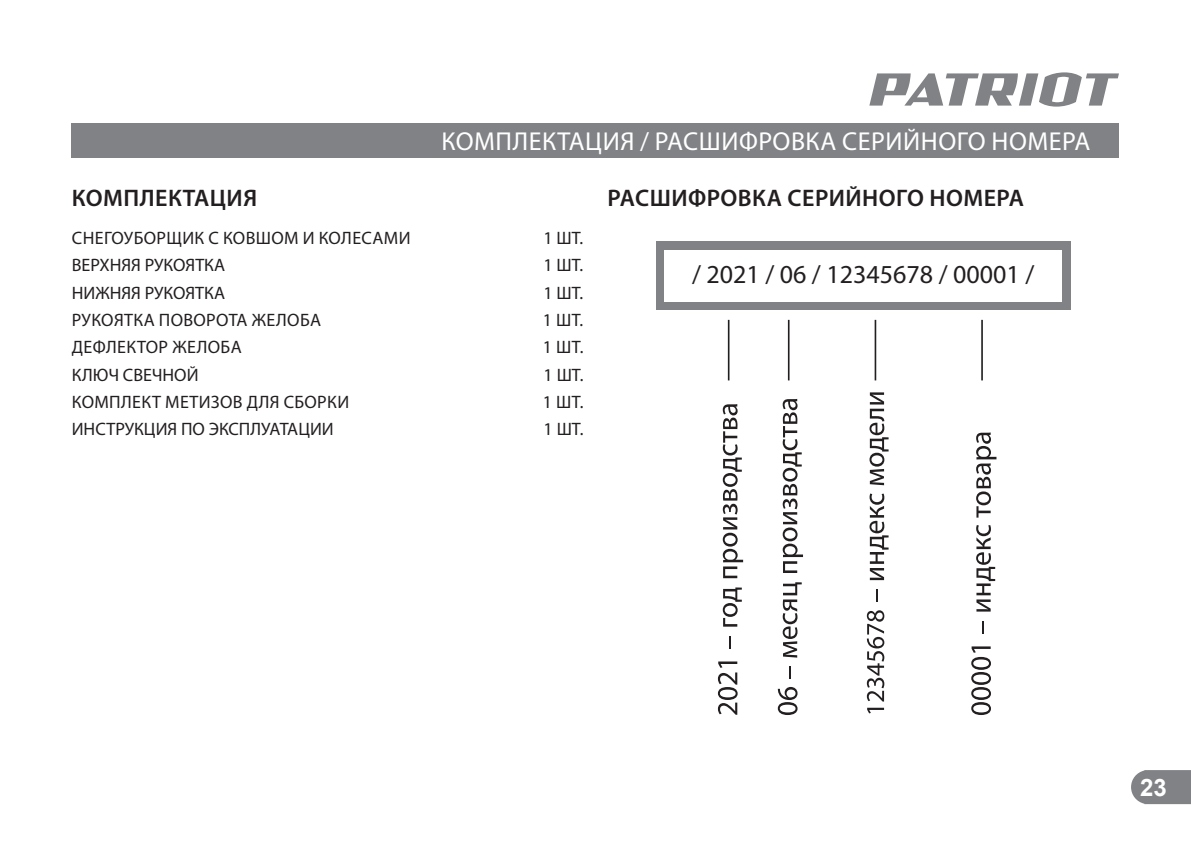
<style>
.page{position:relative;width:1191px;height:841px;background:#fff}
.page>*{position:absolute;margin:0;border:0;box-sizing:border-box;transform-origin:0 0}
.t1{font:26px "Myriad Pro";letter-spacing:.02em;color:#fff}
.t2{font:26px "Myriad Pro";color:#231f20}
.t3{font:600 24px "Myriad Pro";letter-spacing:.02em;color:#231f20}
.t4{font:700 24px "Arial";color:#fff}
.t5{font:18px "Myriad Pro";letter-spacing:.01em;color:#231f20}
</style>
<div class="page">
<svg style="left:1131px;top:770px;width:59px;height:34px"></svg>
<svg style="left:869px;top:72px;width:249px;height:35px"></svg>
<div style="left:72px;top:123px;width:1046px;height:34px;background:#808285"></div>
<svg style="left:717px;top:661px;width:20px;height:53px"></svg>
<svg style="left:729px;top:636px;width:1px;height:12px"></svg>
<svg style="left:722px;top:587px;width:19px;height:39px"></svg>
<svg style="left:722px;top:404px;width:21px;height:174px"></svg>
<svg style="left:777px;top:687px;width:20px;height:28px"></svg>
<svg style="left:789px;top:666px;width:1px;height:13px"></svg>
<svg style="left:782px;top:582px;width:19px;height:75px"></svg>
<svg style="left:782px;top:399px;width:21px;height:174px"></svg>
<svg style="left:867px;top:707px;width:16px;height:6px"></svg>
<svg style="left:866px;top:610px;width:18px;height:91px"></svg>
<svg style="left:876px;top:589px;width:1px;height:13px"></svg>
<svg style="left:869px;top:493px;width:19px;height:87px"></svg>
<svg style="left:869px;top:392px;width:19px;height:93px"></svg>
<svg style="left:971px;top:646px;width:19px;height:69px"></svg>
<svg style="left:982px;top:621px;width:1px;height:12px"></svg>
<svg style="left:976px;top:525px;width:19px;height:86px"></svg>
<svg style="left:976px;top:432px;width:20px;height:85px"></svg>
<hr style="left:727px;top:320px;width:2px;height:60px;background:#231f20">
<hr style="left:787px;top:320px;width:2px;height:60px;background:#231f20">
<hr style="left:874px;top:320px;width:2px;height:60px;background:#231f20">
<hr style="left:981px;top:320px;width:1px;height:60px;background:#231f20">
<div style="left:656px;top:242px;width:414px;height:68px;background:#808285"></div>
<div style="left:664px;top:250px;width:397px;height:51px;background:#fff"></div>
<h1 class="t1" style="left:441px;top:128px;width:650px">КОМПЛЕКТАЦИЯ / РАСШИФРОВКА СЕРИЙНОГО НОМЕРА</h1>
<h2 class="t3" style="left:72px;top:186px;width:187px">КОМПЛЕКТАЦИЯ</h2>
<p class="t5" style="left:72px;top:229px;width:340px">СНЕГОУБОРЩИК С КОВШОМ И КОЛЕСАМИ</p>
<p class="t5" style="left:543px;top:229px;width:41px">1 ШТ.</p>
<p class="t5" style="left:72px;top:256px;width:155px">ВЕРХНЯЯ РУКОЯТКА</p>
<p class="t5" style="left:543px;top:256px;width:41px">1 ШТ.</p>
<p class="t5" style="left:72px;top:283px;width:155px">НИЖНЯЯ РУКОЯТКА</p>
<p class="t5" style="left:543px;top:283px;width:41px">1 ШТ.</p>
<p class="t5" style="left:72px;top:311px;width:251px">РУКОЯТКА ПОВОРОТА ЖЕЛОБА</p>
<p class="t5" style="left:543px;top:311px;width:42px">1 ШТ.</p>
<p class="t5" style="left:72px;top:338px;width:171px">ДЕФЛЕКТОР ЖЕЛОБА</p>
<p class="t5" style="left:543px;top:338px;width:42px">1 ШТ.</p>
<p class="t5" style="left:72px;top:365px;width:128px">КЛЮЧ СВЕЧНОЙ</p>
<p class="t5" style="left:543px;top:365px;width:41px">1 ШТ.</p>
<p class="t5" style="left:72px;top:393px;width:279px">КОМПЛЕКТ МЕТИЗОВ ДЛЯ СБОРКИ</p>
<p class="t5" style="left:543px;top:393px;width:42px">1 ШТ.</p>
<p class="t5" style="left:72px;top:420px;width:263px">ИНСТРУКЦИЯ ПО ЭКСПЛУАТАЦИИ</p>
<p class="t5" style="left:543px;top:420px;width:41px">1 ШТ.</p>
<h2 class="t3" style="left:607px;top:186px;width:418px">РАСШИФРОВКА СЕРИЙНОГО НОМЕРА</h2>
<h1 class="t2" style="left:692px;top:261px;width:344px">/ 2021 / 06 / 12345678 / 00001 /</h1>
<h2 class="t4" style="left:1139px;top:773px;width:28px">23</h2>
</div>
